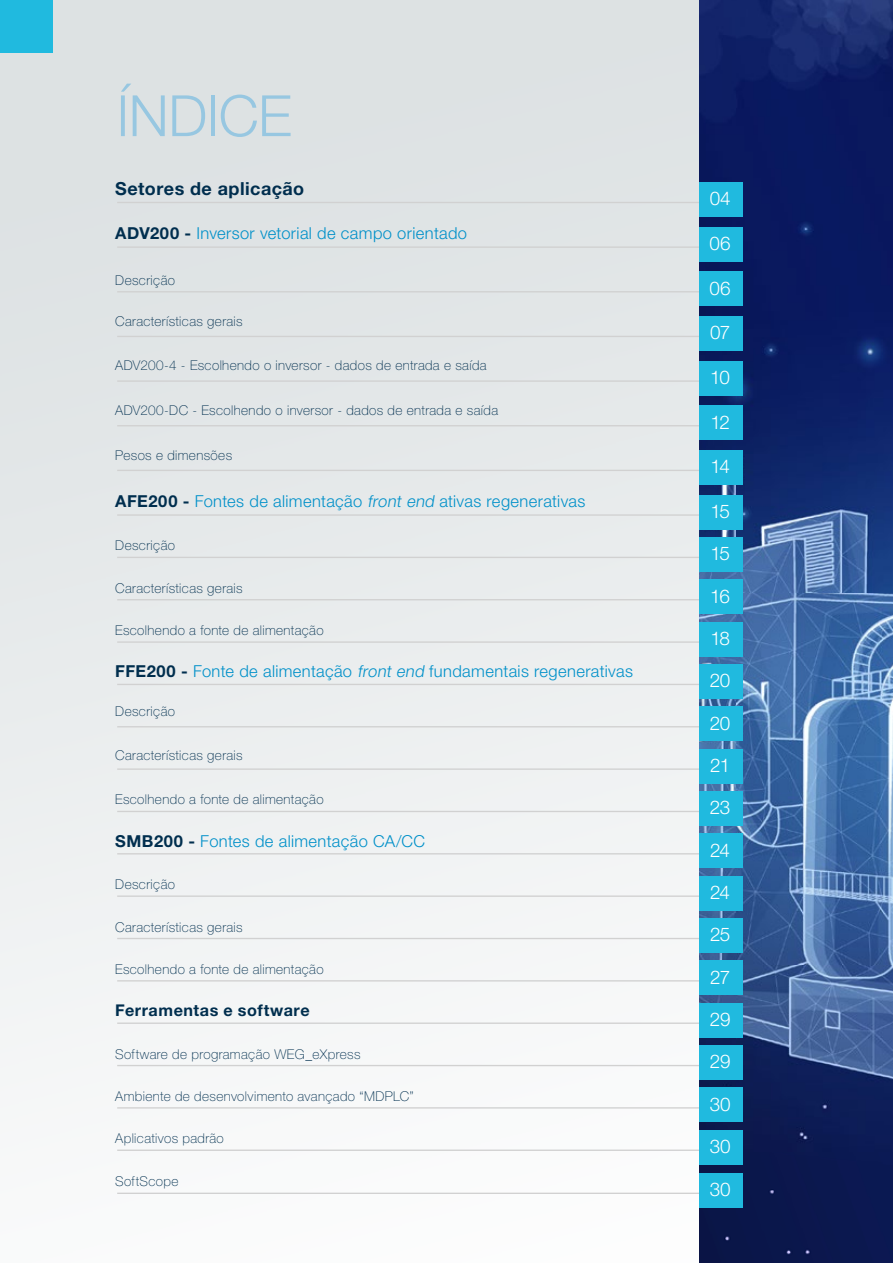
<style>
.page{position:relative;width:893px;height:1263px;background:#fff}
.page>*{position:absolute;margin:0;border:0;box-sizing:border-box;transform-origin:0 0}
.t1{font:300 57px "Helvetica Neue LT Pro";letter-spacing:-.01em;color:#97c7e1}
.t2{font:300 18.9px "Helvetica Neue LT Pro";letter-spacing:-.035em;color:#fff}
.t3{font:700 18px "Helvetica Neue LT Pro";letter-spacing:.025em;color:#002e4e}
.t4{font:300 16.5px "Helvetica Neue LT Pro";letter-spacing:.02em;color:#0090c9}
.t5{font:700 16.2px "Helvetica Neue LT Pro";letter-spacing:.03em;color:#002e4e}
.t6{font:100 13.5px "Helvetica Neue LT Pro";letter-spacing:.025em;color:#002e4e}
.s1{font-weight:700;color:#002e4e}
.s2{font-style:italic}
</style>
<div class="page">
<img style="left:0;top:0;width:699px;height:1109px">
<svg style="left:699px;top:0;width:194px;height:1263px;background:#26407d"></svg>
<hr style="left:117px;top:514px;width:582px;height:2px;background:#d1d1d1">
<div style="left:699px;top:495px;width:44px;height:34px;background:#20badf"></div>
<hr style="left:117px;top:768px;width:582px;height:2px;background:#d1d1d1">
<div style="left:699px;top:749px;width:44px;height:34px;background:#20badf"></div>
<hr style="left:117px;top:599px;width:582px;height:1px;background:#d1d1d1">
<div style="left:699px;top:579px;width:44px;height:35px;background:#20badf"></div>
<hr style="left:117px;top:853px;width:582px;height:1px;background:#d1d1d1">
<div style="left:699px;top:833px;width:44px;height:35px;background:#20badf"></div>
<hr style="left:117px;top:557px;width:582px;height:1px;background:#d1d1d1">
<div style="left:699px;top:537px;width:44px;height:35px;background:#20badf"></div>
<hr style="left:117px;top:811px;width:582px;height:1px;background:#d1d1d1">
<div style="left:699px;top:791px;width:44px;height:35px;background:#20badf"></div>
<hr style="left:117px;top:641px;width:582px;height:2px;background:#d1d1d1">
<div style="left:699px;top:622px;width:44px;height:34px;background:#20badf"></div>
<hr style="left:117px;top:895px;width:582px;height:2px;background:#d1d1d1">
<div style="left:699px;top:876px;width:44px;height:34px;background:#20badf"></div>
<hr style="left:117px;top:684px;width:582px;height:1px;background:#d1d1d1">
<div style="left:699px;top:664px;width:44px;height:35px;background:#20badf"></div>
<hr style="left:117px;top:938px;width:582px;height:1px;background:#d1d1d1">
<div style="left:699px;top:918px;width:44px;height:35px;background:#20badf"></div>
<hr style="left:117px;top:1022px;width:582px;height:2px;background:#d1d1d1">
<div style="left:699px;top:1003px;width:44px;height:34px;background:#20badf"></div>
<hr style="left:117px;top:202px;width:582px;height:1px;background:#d1d1d1">
<div style="left:699px;top:182px;width:44px;height:35px;background:#20badf"></div>
<hr style="left:117px;top:291px;width:582px;height:1px;background:#d1d1d1">
<div style="left:699px;top:271px;width:44px;height:35px;background:#20badf"></div>
<hr style="left:117px;top:246px;width:582px;height:2px;background:#d1d1d1">
<div style="left:699px;top:227px;width:44px;height:35px;background:#20badf"></div>
<hr style="left:117px;top:336px;width:582px;height:1px;background:#d1d1d1">
<div style="left:699px;top:316px;width:44px;height:35px;background:#20badf"></div>
<hr style="left:117px;top:380px;width:582px;height:2px;background:#d1d1d1">
<div style="left:699px;top:361px;width:44px;height:34px;background:#20badf"></div>
<hr style="left:117px;top:425px;width:582px;height:1px;background:#d1d1d1">
<div style="left:699px;top:405px;width:44px;height:35px;background:#20badf"></div>
<hr style="left:117px;top:470px;width:582px;height:1px;background:#d1d1d1">
<div style="left:699px;top:450px;width:44px;height:35px;background:#20badf"></div>
<hr style="left:117px;top:726px;width:582px;height:1px;background:#d1d1d1">
<div style="left:699px;top:706px;width:44px;height:35px;background:#20badf"></div>
<hr style="left:117px;top:980px;width:582px;height:1px;background:#d1d1d1">
<div style="left:699px;top:960px;width:44px;height:35px;background:#20badf"></div>
<hr style="left:117px;top:1065px;width:582px;height:1px;background:#d1d1d1">
<div style="left:699px;top:1045px;width:44px;height:35px;background:#20badf"></div>
<hr style="left:117px;top:1107px;width:582px;height:1px;background:#d1d1d1">
<div style="left:699px;top:1087px;width:44px;height:35px;background:#20badf"></div>
<hr style="left:117px;top:1149px;width:582px;height:2px;background:#d1d1d1">
<div style="left:699px;top:1130px;width:44px;height:34px;background:#20badf"></div>
<hr style="left:117px;top:1192px;width:582px;height:2px;background:#d1d1d1">
<div style="left:699px;top:1173px;width:44px;height:35px;background:#20badf"></div>
<div style="left:0;top:0;width:52px;height:52px;background:#20badf"></div>
<h1 class="t1" style="left:117px;top:81px;width:177px">ÍNDICE</h1>
<h3 class="t3" style="left:115px;top:177px;width:190px">Setores de aplicação</h3>
<h2 class="t2" style="left:710px;top:187px;width:22px">04</h2>
<p class="t4" style="left:115px;top:223px;width:353px"><span class="s1">ADV200 -</span> Inversor vetorial de campo orientado</p>
<p class="t6" style="left:115px;top:272px;width:61px">Descrição</p>
<p class="t6" style="left:115px;top:313px;width:129px">Características gerais</p>
<p class="t6" style="left:115px;top:358px;width:373px">ADV200-4 - Escolhendo o inversor - dados de entrada e saída</p>
<p class="t6" style="left:115px;top:402px;width:384px">ADV200-DC - Escolhendo o inversor - dados de entrada e saída</p>
<p class="t6" style="left:115px;top:447px;width:118px">Pesos e dimensões</p>
<p class="t4" style="left:115px;top:491px;width:472px"><span class="s1">AFE200 -</span> Fontes de alimentação <span class="s2">front end</span> ativas regenerativas</p>
<p class="t6" style="left:115px;top:538px;width:61px">Descrição</p>
<p class="t6" style="left:115px;top:580px;width:129px">Características gerais</p>
<p class="t6" style="left:115px;top:622px;width:210px">Escolhendo a fonte de alimentação</p>
<h2 class="t2" style="left:710px;top:232px;width:23px">06</h2>
<h2 class="t2" style="left:710px;top:276px;width:23px">06</h2>
<h2 class="t2" style="left:710px;top:321px;width:22px">07</h2>
<h2 class="t2" style="left:710px;top:366px;width:21px">10</h2>
<h2 class="t2" style="left:710px;top:410px;width:21px">12</h2>
<h2 class="t2" style="left:710px;top:455px;width:21px">14</h2>
<h2 class="t2" style="left:710px;top:500px;width:21px">15</h2>
<h2 class="t2" style="left:710px;top:542px;width:21px">15</h2>
<h2 class="t2" style="left:710px;top:584px;width:21px">16</h2>
<h2 class="t2" style="left:710px;top:627px;width:21px">18</h2>
<p class="t4" style="left:115px;top:661px;width:519px"><span class="s1">FFE200 -</span> Fonte de alimentação <span class="s2">front end</span> fundamentais regenerativas</p>
<h2 class="t2" style="left:710px;top:669px;width:22px">20</h2>
<p class="t6" style="left:115px;top:703px;width:61px">Descrição</p>
<p class="t6" style="left:115px;top:747px;width:129px">Características gerais</p>
<p class="t6" style="left:115px;top:792px;width:210px">Escolhendo a fonte de alimentação</p>
<h2 class="t2" style="left:710px;top:711px;width:22px">20</h2>
<h2 class="t2" style="left:710px;top:754px;width:22px">21</h2>
<h2 class="t2" style="left:710px;top:796px;width:22px">23</h2>
<p class="t4" style="left:115px;top:831px;width:311px"><span class="s1">SMB200 -</span> Fontes de alimentação CA/CC</p>
<h2 class="t2" style="left:710px;top:838px;width:21px">24</h2>
<p class="t6" style="left:115px;top:876px;width:61px">Descrição</p>
<p class="t6" style="left:115px;top:919px;width:129px">Características gerais</p>
<p class="t6" style="left:115px;top:961px;width:210px">Escolhendo a fonte de alimentação</p>
<p class="t5" style="left:115px;top:1000px;width:196px">Ferramentas e software</p>
<p class="t6" style="left:115px;top:1046px;width:247px">Software de programação WEG_eXpress</p>
<p class="t6" style="left:115px;top:1088px;width:300px">Ambiente de desenvolvimento avançado “MDPLC”</p>
<p class="t6" style="left:115px;top:1130px;width:110px">Aplicativos padrão</p>
<p class="t6" style="left:115px;top:1173px;width:65px">SoftScope</p>
<h2 class="t2" style="left:710px;top:881px;width:21px">24</h2>
<h2 class="t2" style="left:710px;top:923px;width:22px">25</h2>
<h2 class="t2" style="left:710px;top:965px;width:22px">27</h2>
<h2 class="t2" style="left:710px;top:1008px;width:22px">29</h2>
<h2 class="t2" style="left:710px;top:1050px;width:22px">29</h2>
<h2 class="t2" style="left:710px;top:1092px;width:22px">30</h2>
<h2 class="t2" style="left:710px;top:1135px;width:22px">30</h2>
<h2 class="t2" style="left:710px;top:1178px;width:22px">30</h2>
</div>
